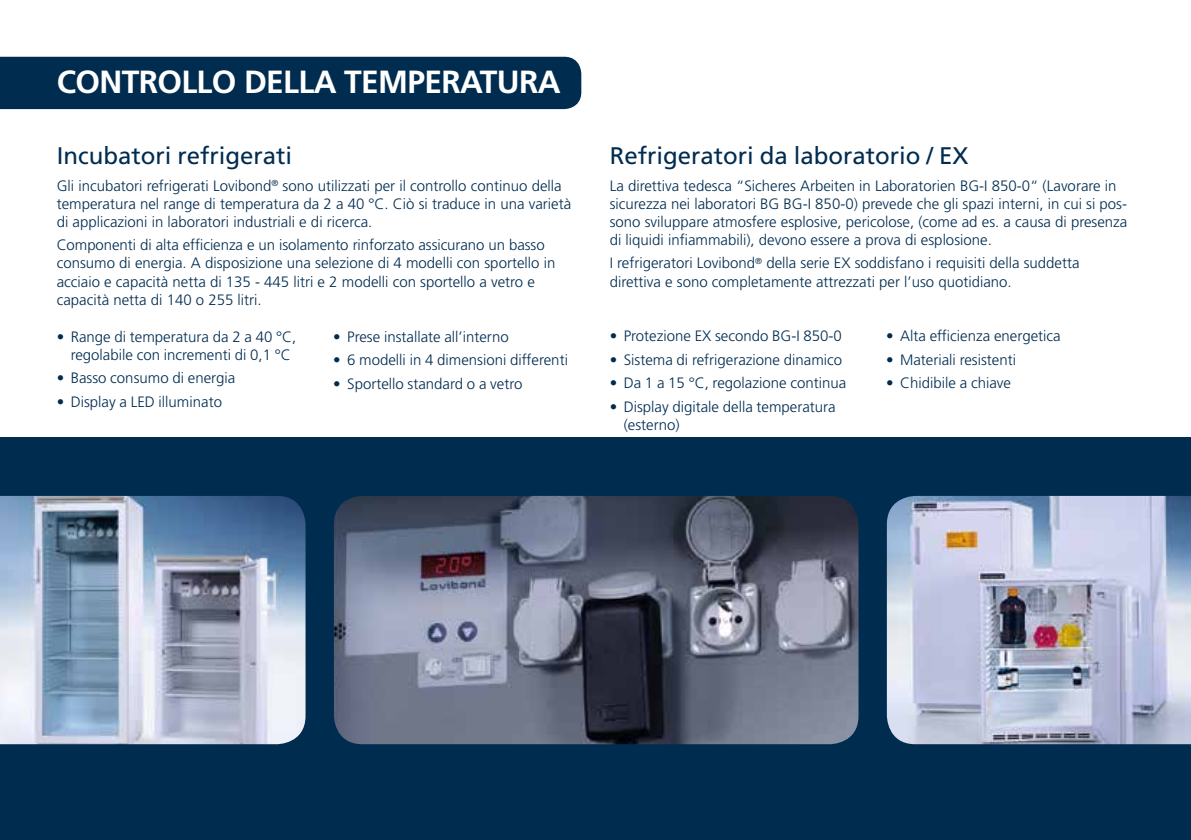
<style>
.page{position:relative;width:1191px;height:840px;background:#fff}
.page>*{position:absolute;margin:0;border:0;box-sizing:border-box;transform-origin:0 0}
.t1{font:700 32px "Frutiger LT";letter-spacing:-.02em;color:#fff}
.t2{font:24px "Frutiger LT";color:#002c50}
.t3{font:300 15px/18px "Frutiger LT";color:#002c50}
</style>
<div class="page">
<div style="left:0;top:437px;width:1191px;height:402px;background:#002c50"></div>
<div style="left:0;top:57px;width:581px;height:52px;background:#002c50"></div>
<img style="left:0;top:495px;width:305px;height:248px">
<img style="left:334px;top:496px;width:524px;height:247px">
<img style="left:887px;top:495px;width:304px;height:248px">
<h1 class="t1" style="left:57px;top:63px;width:505px">CONTROLLO DELLA TEMPERATURA</h1>
<h2 class="t2" style="left:57px;top:142px;width:237px">Incubatori refrigerati</h2>
<p class="t3" style="left:57px;top:177px;width:516px">Gli incubatori refrigerati Lovibond<sup>®</sup> sono utilizzati per il controllo continuo della temperatura nel range di temperatura da 2 a 40 °C. Ciò si traduce in una varietà di applicazioni in laboratori industriali e di ricerca.</p>
<p class="t3" style="left:57px;top:236px;width:500px">Componenti di alta efficienza e un isolamento rinforzato assicurano un basso consumo di energia. A disposizione una selezione di 4 modelli con sportello in acciaio e capacità netta di 135 - 445 litri e 2 modelli con sportello a vetro e capacità netta di 140 o 255 litri.</p>
<p class="t3" style="left:57px;top:327px;width:241px;text-align:center">• Range di temperatura da 2 a 40 °C, regolabile con incrementi di 0,1 °C</p>
<p class="t3" style="left:57px;top:369px;width:180px">• Basso consumo di energia</p>
<p class="t3" style="left:57px;top:393px;width:167px">• Display a LED illuminato</p>
<p class="t3" style="left:333px;top:327px;width:177px">• Prese installate all’interno</p>
<p class="t3" style="left:333px;top:351px;width:236px">• 6 modelli in 4 dimensioni differenti</p>
<p class="t3" style="left:333px;top:375px;width:191px">• Sportello standard o a vetro</p>
<h2 class="t2" style="left:609px;top:142px;width:360px">Refrigeratori da laboratorio / EX</h2>
<p class="t3" style="left:609px;top:177px;width:519px">La direttiva tedesca “Sicheres Arbeiten in Laboratorien BG-I 850-0“ (Lavorare in sicurezza nei laboratori BG BG-I 850-0) prevede che gli spazi interni, in cui si pos&shy;sono sviluppare atmosfere esplosive, pericolose, (come ad es. a causa di presenza di liquidi infiammabili), devono essere a prova di esplosione.</p>
<p class="t3" style="left:609px;top:254px;width:471px">I refrigeratori Lovibond<sup>®</sup> della serie EX soddisfano i requisiti della suddetta direttiva e sono completamente attrezzati per l’uso quotidiano.</p>
<p class="t3" style="left:609px;top:327px;width:234px">• Protezione EX secondo BG-I 850-0</p>
<p class="t3" style="left:609px;top:350px;width:234px">• Sistema di refrigerazione dinamico</p>
<p class="t3" style="left:609px;top:374px;width:238px">• Da 1 a 15 °C, regolazione continua</p>
<p class="t3" style="left:623px;top:398px;width:214px;text-indent:-14px">• Display digitale della temperatura (esterno)</p>
<p class="t3" style="left:886px;top:327px;width:176px">• Alta efficienza energetica</p>
<p class="t3" style="left:886px;top:350px;width:131px">• Materiali resistenti</p>
<p class="t3" style="left:886px;top:374px;width:126px">• Chidibile a chiave</p>
</div>
